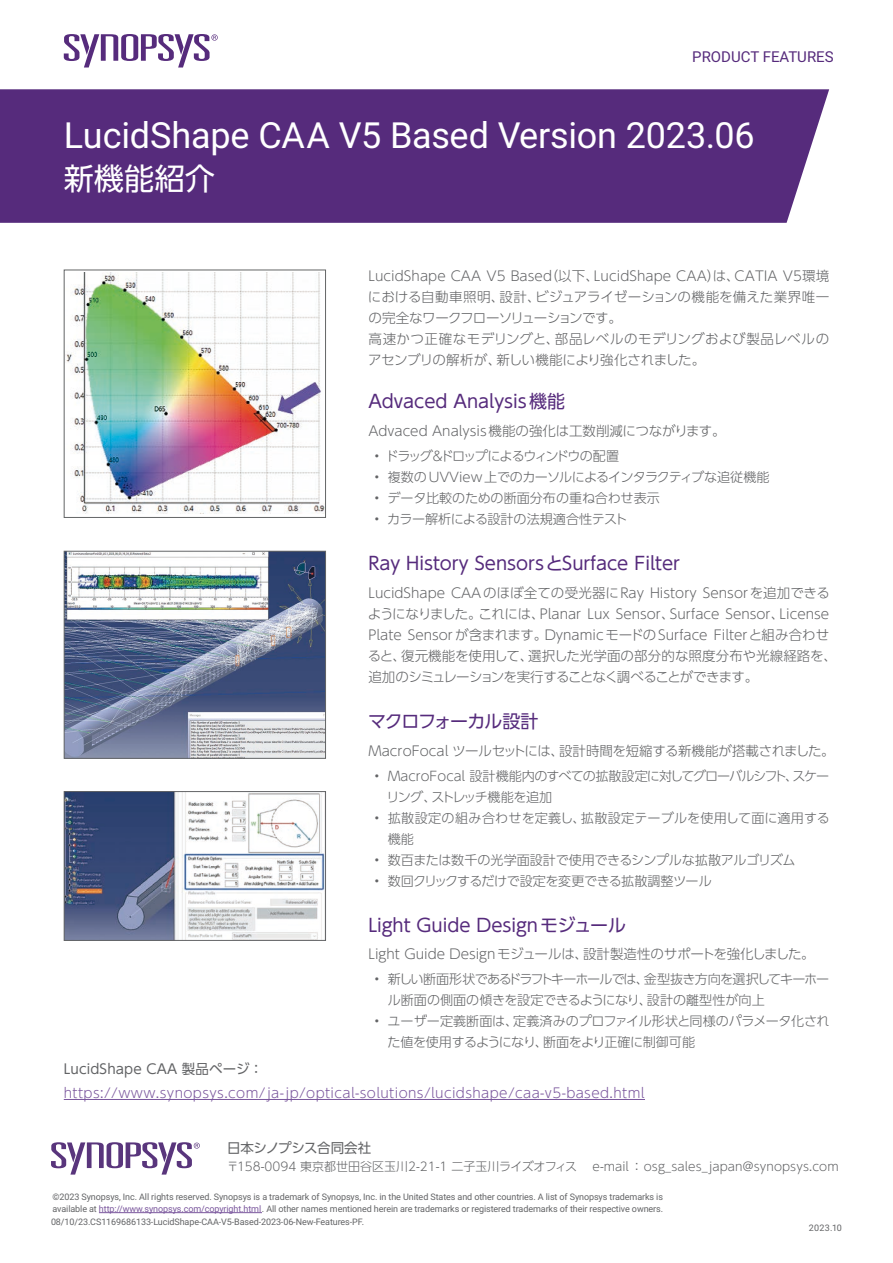
<style>
.page{position:relative;width:893px;height:1263px;background:#fff}
.page>*{position:absolute;margin:0;border:0;box-sizing:border-box;transform-origin:0 0}
.t1{font:36px "Roboto";letter-spacing:-.005em;color:#fff}
.t2{font:30.3px "UD Shin Go Pro";color:#fff}
.t3{font:18px "UD Shin Go Pro";color:#562b7c}
.t4{font:18px "UD Shin Go Pro";letter-spacing:-.065em;color:#562b7c}
.t5{font:15px "Roboto";color:#562b7c}
.t6{font:300 13.5px/21px "UD Shin Go Pro";color:#636466}
.t7{font:300 13.5px "UD Shin Go Pro";letter-spacing:.03em;color:#79559c}
.t8{font:13.5px "UD Shin Go Pro";letter-spacing:.01em;color:#636466}
.t9{font:13.5px "UD Shin Go Pro";letter-spacing:-.03em;color:#636466}
.t10{font:300 13.05px/21px "UD Shin Go Pro";letter-spacing:-.02em;color:#636466}
.t11{font:300 13.05px/21px "UD Shin Go Pro";letter-spacing:-.055em;color:#636466}
.t12{font:300 13.05px/21px "UD Shin Go Pro";letter-spacing:.01em;color:#636466}
.t13{font:300 13.05px "UD Shin Go Pro";color:#636466}
.t14{font:300 13.05px "UD Shin Go Pro";letter-spacing:-.105em;color:#636466}
.t15{font:300 12px "UD Shin Go Pro";color:#636466}
.t16{font:9px/12px "Roboto";letter-spacing:-.01em;color:#636466}
.s1{color:#79559c}
</style>
<div class="page">
<svg style="left:63px;top:34px;width:155px;height:34px"></svg>
<div style="left:0;top:89px;width:829px;height:134px;background:#562b7c"></div>
<img style="left:66px;top:553px;width:258px;height:204px">
<div style="left:64px;top:551px;width:262px;height:208px;border:1px solid #636566"></div>
<img style="left:66px;top:272px;width:258px;height:241px">
<div style="left:64px;top:270px;width:262px;height:248px;border:1px solid #636566"></div>
<img style="left:66px;top:793px;width:258px;height:146px">
<div style="left:64px;top:791px;width:262px;height:150px;border:1px solid #636466"></div>
<svg style="left:51px;top:1142px;width:149px;height:32px"></svg>
<hr style="left:64px;top:1099px;width:581px;height:1px;background:#79559c">
<hr style="left:99px;top:1212px;width:163px;height:1px;background:#79559c">
<p class="t5" style="left:692px;top:46px;width:143px">PRODUCT FEATURES</p>
<h1 class="t1" style="left:64px;top:110px;width:692px">LucidShape CAA V5 Based Version 2023.06</h1>
<h2 class="t2" style="left:64px;top:154px;width:153px">新機能紹介</h2>
<p class="t6" style="left:368px;top:265px;width:463px">LucidShape CAA V5 Based（以下、LucidShape CAA）は、CATIA V5環境における自動車照明、設計、ビジュアライゼーションの機能を備えた業界唯一の完全なワークフローソリューションです。<br>高速かつ正確なモデリングと、部品レベルのモデリングおよび製品レベルのアセンブリの解析が、新しい機能により強化されました。</p>
<h3 class="t3" style="left:368px;top:387px;width:198px">Advaced Analysis機能</h3>
<p class="t6" style="left:368px;top:420px;width:359px">Advaced Analysis機能の強化は工数削減につながります。</p>
<p class="t14" style="left:374px;top:446px;width:246px">• ドラッグ＆ドロップによるウィンドウの配置</p>
<p class="t10" style="left:374px;top:466px;width:397px">• 複数のUVView上でのカーソルによるインタラクティブな追従機能</p>
<p class="t13" style="left:374px;top:488px;width:287px">• データ比較のための断面分布の重ね合わせ表示</p>
<p class="t10" style="left:374px;top:508px;width:255px">• カラー解析による設計の法規適合性テスト</p>
<h3 class="t3" style="left:368px;top:549px;width:313px">Ray History SensorsとSurface Filter</h3>
<p class="t6" style="left:368px;top:582px;width:470px">LucidShape CAAのほぼ全ての受光器にRay History Sensorを追加できるようになりました。これには、Planar Lux Sensor、Surface Sensor、License Plate Sensorが含まれます。DynamicモードのSurface Filterと組み合わせると、復元機能を使用して、選択した光学面の部分的な照度分布や光線経路を、追加のシミュレーションを実行することなく調べることができます。</p>
<h3 class="t4" style="left:368px;top:706px;width:172px">マクロフォーカル設計</h3>
<p class="t6" style="left:368px;top:739px;width:468px">MacroFocal ツールセットには、設計時間を短縮する新機能が搭載されました。</p>
<p class="t11" style="left:387px;top:765px;width:444px;text-indent:-12px">• MacroFocal 設計機能内のすべての拡散設定に対してグローバルシフト、スケーリング、ストレッチ機能を追加</p>
<p class="t12" style="left:388px;top:807px;width:444px;text-indent:-14px">• 拡散設定の組み合わせを定義し、拡散設定テーブルを使用して面に適用する機能</p>
<p class="t10" style="left:374px;top:849px;width:423px">• 数百または数千の光学面設計で使用できるシンプルな拡散アルゴリズム</p>
<p class="t10" style="left:374px;top:870px;width:339px">• 数回クリックするだけで設定を変更できる拡散調整ツール</p>
<h3 class="t3" style="left:368px;top:910px;width:259px">Light Guide Designモジュール</h3>
<p class="t6" style="left:368px;top:943px;width:448px">Light Guide Designモジュールは、設計製造性のサポートを強化しました。</p>
<p class="t11" style="left:388px;top:968px;width:443px;text-indent:-14px">• 新しい断面形状であるドラフトキーホールでは、金型抜き方向を選択してキーホール断面の側面の傾きを設定できるようになり、設計の離型性が向上</p>
<p class="t10" style="left:387px;top:1010px;width:444px;text-indent:-13px">• ユーザー定義断面は、定義済みのプロファイル形状と同様のパラメータ化された値を使用するようになり、断面をより正確に制御可能</p>
<p class="t8" style="left:64px;top:1058px;width:201px">LucidShape CAA 製品ページ ：</p>
<p class="t7" style="left:64px;top:1081px;width:582px">https://www.synopsys.com/ja-jp/optical-solutions/lucidshape/caa-v5-based.html</p>
<p class="t9" style="left:227px;top:1137px;width:145px">日本シノプシス合同会社</p>
<p class="t15" style="left:227px;top:1157px;width:613px">〒158-0094 東京都世田谷区玉川2-21-1 二子玉川ライズオフィス　 e-mail ：osg_sales_japan@synopsys.com</p>
<p class="t16" style="left:53px;top:1190px;width:612px">©2023 Synopsys, Inc. All rights reserved. Synopsys is a trademark of Synopsys, Inc. in the United States and other countries. A list of Synopsys trademarks is available at <span class="s1">http://www.synopsys.com/copyright.html</span> . All other names mentioned herein are trademarks or registered trademarks of their respective owners.</p>
<p class="t16" style="left:51px;top:1215px;width:315px">08/10/23.CS1169686133-LucidShape-CAA-V5-Based-2023-06-New-Features-PF.</p>
<p class="t16" style="left:809px;top:1222px;width:34px">2023.10</p>
</div>
